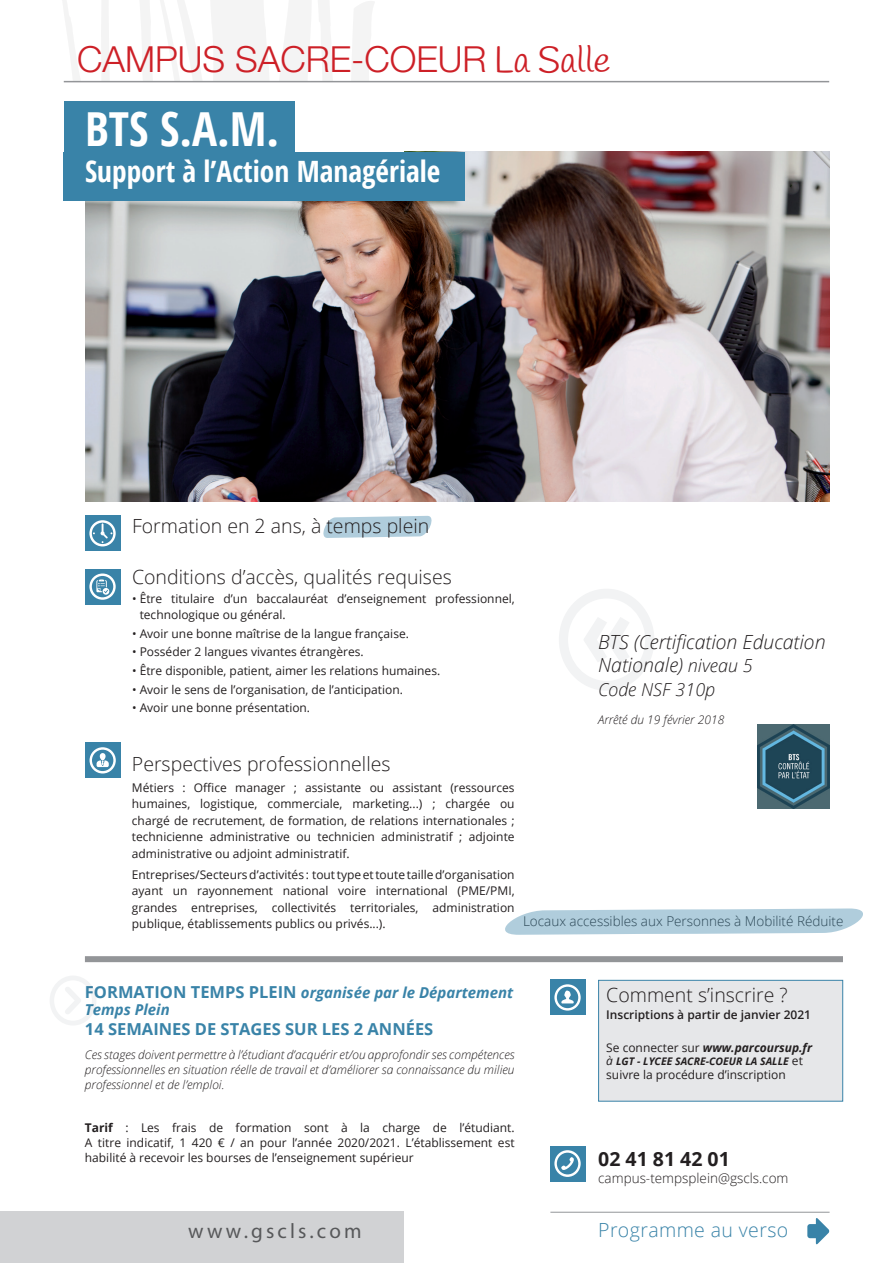
<style>
.page{position:relative;width:893px;height:1263px;background:#fff}
.page>*{position:absolute;margin:0;border:0;box-sizing:border-box;transform-origin:0 0}
.t1{font:700 condensed 46.95px "Open Sans";color:#fff}
.t2{font:300 36px "Helvetica Neue LT Std";color:#cd2027}
.t3{font:700 condensed 29.4px "Open Sans";color:#fff}
.t4{font:21px "Myriad Pro";letter-spacing:.15em;color:#57585a}
.t5{font:300 19.5px "Open Sans";color:#231f20}
.t6{font:italic 300 19.5px/23.4px "Open Sans";color:#231f20}
.t7{font:300 19.5px "Open Sans";letter-spacing:.02em;color:#3983a8}
.t8{font:700 19.5px "Open Sans";color:#231f20}
.t9{font:italic 300 18px "Open Sans";color:#231f20}
.t10{font:700 16.5px "Open Sans";color:#3983a8}
.t11{font:italic 700 15px/16.5px "Open Sans";color:#3983a8}
.t12{font:300 13.5px "Open Sans";color:#231f20}
.t13{font:12px/16.5px "Open Sans";color:#231f20;text-align:justify}
.t14{font:italic 300 12px/15px "Open Sans";color:#231f20;text-align:justify}
.t15{font:600 12px "Open Sans";color:#231f20}
.t16{font:italic 700 12px "Open Sans";color:#231f20}
.t17{font:italic 700 10.5px "Open Sans";color:#231f20}
.s1{font-family:"Handlee";font-weight:400}
.s2{font-size:18px}
.s3{font-style:normal;font-size:16.5px}
.s4{font-weight:700}
.s5{font-weight:400;font-style:normal}
.s6{font-weight:400;font-size:12px}
.s7{font-weight:400;font-style:normal;font-size:12px}
</style>
<div class="page">
<img style="left:85px;top:152px;width:744px;height:350px">
<div style="left:598px;top:980px;width:245px;height:121px;background:#e6e7e9;border:1px solid #3983a8"></div>
<svg style="left:99px;top:0;width:13px;height:81px"></svg>
<svg style="left:135px;top:0;width:199px;height:81px"></svg>
<svg style="left:350px;top:1px;width:25px;height:80px"></svg>
<svg style="left:63px;top:0;width:24px;height:82px"></svg>
<hr style="left:64px;top:81px;width:765px;height:1px;background:#939598">
<svg style="left:323px;top:516px;width:109px;height:22px;background:#b9d3e0"></svg>
<div style="left:85px;top:956px;width:758px;height:6px;background:#939598"></div>
<hr style="left:550px;top:1212px;width:280px;height:1px;background:#939598">
<div style="left:64px;top:101px;width:231px;height:58px;background:#3983a8"></div>
<div style="left:64px;top:152px;width:401px;height:49px;background:#3983a8"></div>
<svg style="left:559px;top:589px;width:95px;height:101px"></svg>
<div style="left:0;top:1212px;width:404px;height:51px;background:#d1d2d4"></div>
<div style="left:85px;top:516px;width:35px;height:35px;background:#3983a8"></div>
<svg style="left:89px;top:520px;width:27px;height:26px"></svg>
<div style="left:85px;top:569px;width:35px;height:35px;background:#3983a8"></div>
<svg style="left:89px;top:573px;width:27px;height:27px"></svg>
<div style="left:550px;top:980px;width:35px;height:35px;background:#3983a8"></div>
<svg style="left:554px;top:984px;width:27px;height:26px"></svg>
<svg style="left:807px;top:1218px;width:22px;height:27px"></svg>
<div style="left:550px;top:1146px;width:35px;height:35px;background:#3983a8"></div>
<svg style="left:554px;top:1150px;width:27px;height:27px"></svg>
<svg style="left:50px;top:976px;width:46px;height:49px"></svg>
<div style="left:85px;top:743px;width:35px;height:35px;background:#3983a8"></div>
<svg style="left:90px;top:747px;width:26px;height:26px"></svg>
<img style="left:757px;top:724px;width:73px;height:84px">
<svg style="left:505px;top:908px;width:358px;height:27px;background:#bbd4e0"></svg>
<p class="t2" style="left:77px;top:37px;width:535px">CAMPUS SACRE-COEUR <span class="s1">La Salle</span></p>
<p class="t1" style="left:85px;top:97px;width:196px">BTS S.A.M.</p>
<p class="t3" style="left:85px;top:151px;width:357px">Support à l’Action Managériale</p>
<p class="t5" style="left:132px;top:513px;width:299px">Formation en 2 ans, à temps plein</p>
<p class="t5" style="left:132px;top:564px;width:321px">Conditions d’accès, qualités requises</p>
<p class="t13" style="left:140px;top:590px;width:377px;text-indent:-8px">• Être titulaire d’un baccalauréat d’enseignement professionnel, technologique ou général.</p>
<p class="t13" style="left:132px;top:625px;width:278px">• Avoir une bonne maîtrise de la langue française.</p>
<p class="t13" style="left:132px;top:643px;width:233px">• Posséder 2 langues vivantes étrangères.</p>
<p class="t13" style="left:132px;top:662px;width:310px">• Être disponible, patient, aimer les relations humaines.</p>
<p class="t13" style="left:132px;top:681px;width:272px">• Avoir le sens de l’organisation, de l’anticipation.</p>
<p class="t13" style="left:132px;top:699px;width:180px">• Avoir une bonne présentation.</p>
<p class="t6" style="left:598px;top:629px;width:229px">BTS (Certification Education<br>Nationale) <span class="s2">niveau 5</span></p>
<p class="t9" style="left:598px;top:677px;width:119px">Code NSF 310p</p>
<p class="t14" style="left:598px;top:712px;width:128px">Arrêté du 19 février 2018</p>
<p class="t5" style="left:132px;top:750px;width:260px">Perspectives professionnelles</p>
<p class="t13" style="left:132px;top:779px;width:384px">Métiers : Office manager ; assistante ou assistant (ressources humaines, logistique, commerciale, marketing...) ; chargée ou chargé de recrutement, de formation, de relations internationales ; technicienne administrative ou technicien administratif ; adjointe administrative ou adjoint administratif.</p>
<p class="t13" style="left:132px;top:865px;width:384px">Entreprises/Secteurs d’activités : tout type et toute taille d’organisation ayant un rayonnement national voire international (PME/PMI, grandes entreprises, collectivités territoriales, administration publique, établissements publics ou privés...).</p>
<p class="t12" style="left:523px;top:912px;width:322px">Locaux accessibles aux Personnes à Mobilité Réduite</p>
<p class="t11" style="left:85px;top:984px;width:430px"><span class="s3">FORMATION TEMPS PLEIN</span> organisée par le Département<br>Temps Plein</p>
<p class="t10" style="left:85px;top:1018px;width:350px">14 SEMAINES DE STAGES SUR LES 2 ANNÉES</p>
<p class="t14" style="left:85px;top:1047px;width:431px">Ces stages doivent permettre à l’étudiant d’acquérir et/ou approfondir ses compétences professionnelles en situation réelle de travail et d’améliorer sa connaissance du milieu professionnel et de l’emploi.</p>
<p class="t13" style="left:85px;top:1119px;width:431px;line-height:15px"><span class="s4">Tarif</span> : Les frais de formation sont à la charge de l’étudiant.<br>A titre indicatif, 1 420 € / an pour l’année 2020/2021. L’établissement est habilité à recevoir les bourses de l’enseignement supérieur</p>
<p class="t4" style="left:188px;top:1218px;width:175px">www.gscls.com</p>
<p class="t5" style="left:606px;top:981px;width:183px">Comment s’inscrire ?</p>
<p class="t15" style="left:606px;top:1006px;width:206px">Inscriptions à partir de janvier 2021</p>
<p class="t16" style="left:606px;top:1039px;width:207px"><span class="s5">Se connecter sur</span> www.parcoursup.fr</p>
<p class="t17" style="left:606px;top:1054px;width:198px"><span class="s6">à</span> LGT - LYCEE SACRE-COEUR LA SALLE <span class="s7">et</span></p>
<p class="t13" style="left:606px;top:1065px;width:181px">suivre la procédure d’inscription</p>
<p class="t8" style="left:598px;top:1145px;width:133px">02 41 81 42 01</p>
<p class="t12" style="left:598px;top:1169px;width:192px">campus-tempsplein@gscls.com</p>
<p class="t7" style="left:598px;top:1216px;width:192px">Programme au verso</p>
</div>
